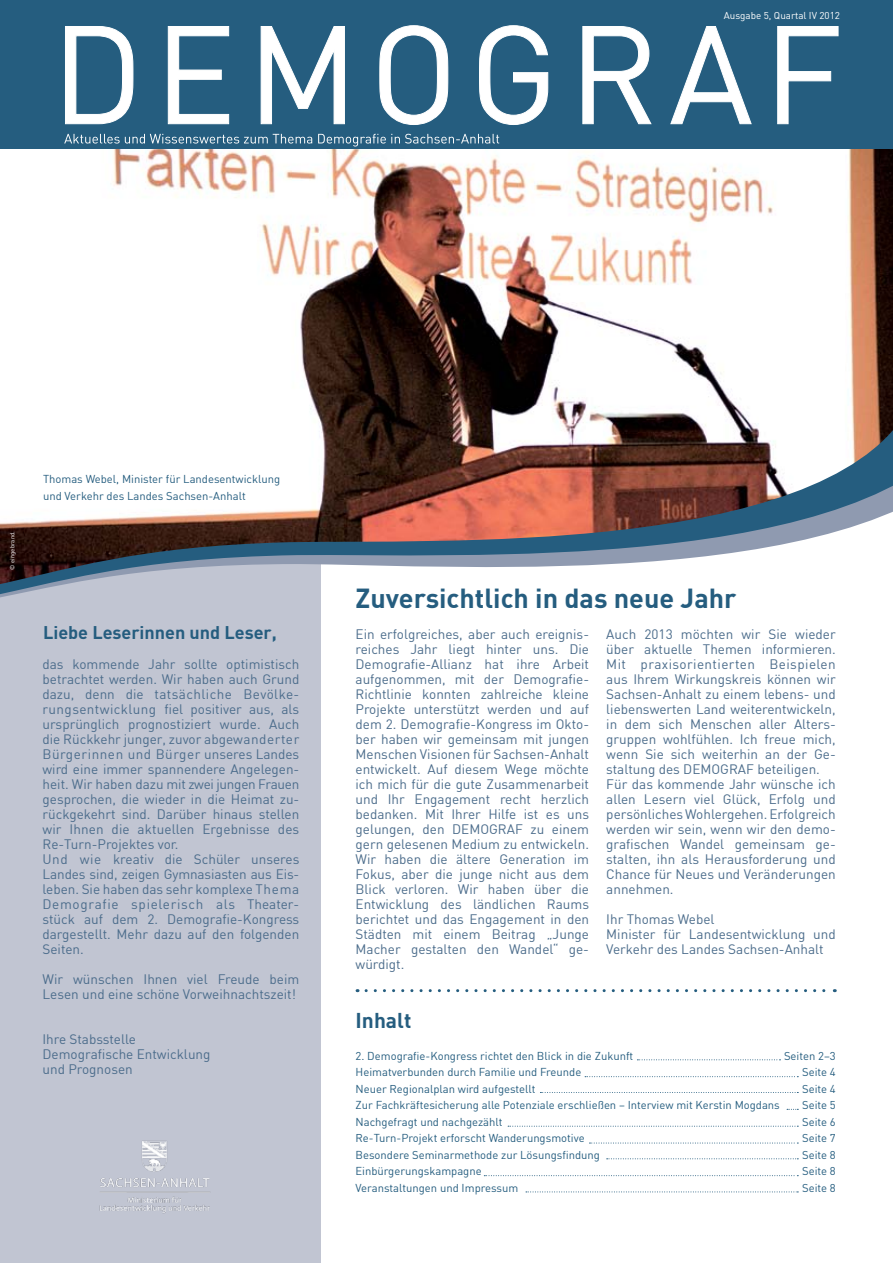
<style>
.page{position:relative;width:893px;height:1263px;background:#fff}
.page>*{position:absolute;margin:0;border:0;box-sizing:border-box;transform-origin:0 0}
.t1{font:700 27px "DIN";color:#255d7f}
.t2{font:700 21px "DIN";color:#255d7f}
.t3{font:700 18px "DIN";color:#255d7f}
.t4{font:13.5px/15px "DIN";color:#4b6c8b}
.t5{font:11.25px/16.5px "DIN";color:#255d7f}
.t6{font:9.9px "DIN";color:#fff}
.t7{font:6px "DIN";color:#fff}
</style>
<div class="page">
<div style="left:0;top:148px;width:320px;height:1115px;background:#c1c5d2"></div>
<svg style="left:0;top:149px;width:893px;height:442px"></svg>
<div style="left:0;top:0;width:893px;height:149px;background:#255d7f"></div>
<svg style="left:65px;top:25px;width:774px;height:100px"></svg>
<svg style="left:64px;top:134px;width:435px;height:12px"></svg>
<img style="left:99px;top:1140px;width:111px;height:74px">
<svg style="left:366px;top:989px;width:469px;height:3px"></svg>
<svg style="left:637px;top:1059px;width:143px;height:1px"></svg>
<svg style="left:585px;top:1076px;width:213px;height:1px"></svg>
<svg style="left:540px;top:1092px;width:258px;height:1px"></svg>
<svg style="left:508px;top:1126px;width:290px;height:1px"></svg>
<svg style="left:589px;top:1143px;width:209px;height:1px"></svg>
<svg style="left:607px;top:1158px;width:191px;height:1px"></svg>
<svg style="left:484px;top:1175px;width:314px;height:1px"></svg>
<svg style="left:526px;top:1191px;width:272px;height:1px"></svg>
<p class="t6" style="left:724px;top:9px;width:118px">Ausgabe 5, Quartal IV 2012</p>
<p class="t7" style="left:8px;top:570px;width:40px;rotate:-90deg">© eingebrand.</p>
<p class="t5" style="left:43px;top:471px;width:239px">Thomas Webel, Minister für Landesentwicklung und Verkehr des Landes Sachsen-Anhalt</p>
<h3 class="t3" style="left:43px;top:621px;width:235px">Liebe Leserinnen und Leser,</h3>
<p class="t4" style="left:43px;top:656px;width:258px">das kommende Jahr sollte optimistisch betrachtet werden. Wir haben auch Grund dazu, denn die tatsächliche Bevölke&shy;rungsentwicklung fiel positiver aus, als ursprünglich prognostiziert wurde. Auch die Rückkehr junger, zuvor abgewanderter Bürgerinnen und Bürger unseres Landes wird eine immer spannendere Angelegen&shy;heit. Wir haben dazu mit zwei jungen Frauen gesprochen, die wieder in die Heimat zu&shy;rückgekehrt sind. Darüber hinaus stellen wir Ihnen die aktuellen Ergebnisse des Re-Turn-Projektes vor.<br>Und wie kreativ die Schüler unseres Landes sind, zeigen Gymnasiasten aus Eis&shy;leben. Sie haben das sehr komplexe Thema Demografie spielerisch als Theater&shy;stück auf dem 2. Demografie-Kongress dargestellt. Mehr dazu auf den folgenden Seiten.</p>
<p class="t4" style="left:43px;top:971px;width:258px">Wir wünschen Ihnen viel Freude beim<br>Lesen und eine schöne Vorweihnachtszeit!</p>
<p class="t4" style="left:43px;top:1031px;width:169px">Ihre Stabsstelle<br>Demografische Entwicklung und Prognosen</p>
<h1 class="t1" style="left:356px;top:581px;width:382px">Zuversichtlich in das neue Jahr</h1>
<p class="t4" style="left:356px;top:626px;width:235px;text-align:justify">Ein erfolgreiches, aber auch ereignis&shy;reiches Jahr liegt hinter uns. Die Demografie-Allianz hat ihre Arbeit aufgenommen, mit der Demografie-Richtlinie konnten zahlreiche kleine Projekte unterstützt werden und auf dem 2. Demografie-Kongress im Okto&shy;ber haben wir gemeinsam mit jungen Menschen Visionen für Sachsen-Anhalt entwickelt. Auf diesem Wege möchte ich mich für die gute Zusammenarbeit und Ihr Engagement recht herzlich bedanken. Mit Ihrer Hilfe ist es uns gelungen, den DEMOGRAF zu einem gern gelesenen Medium zu entwickeln.<br>Wir haben die ältere Generation im Fokus, aber die junge nicht aus dem Blick verloren. Wir haben über die Entwicklung des ländlichen Raums berichtet und das Engagement in den Städten mit einem Beitrag „Junge Macher gestalten den Wandel“ ge&shy;würdigt.</p>
<p class="t4" style="left:606px;top:626px;width:231px">Auch 2013 möchten wir Sie wieder über aktuelle Themen informieren.<br>Mit praxisorientierten Beispielen aus Ihrem Wirkungskreis können wir Sachsen-Anhalt zu einem lebens- und liebenswerten Land weiterentwickeln, in dem sich Menschen aller Alters&shy;gruppen wohlfühlen. Ich freue mich, wenn Sie sich weiterhin an der Ge&shy;staltung des DEMOGRAF beteiligen.<br>Für das kommende Jahr wünsche ich allen Lesern viel Glück, Erfolg und persönliches Wohlergehen. Erfolgreich werden wir sein, wenn wir den demo&shy;grafischen Wandel gemeinsam ge&shy;stalten, ihn als Herausforderung und Chance für Neues und Veränderungen annehmen.</p>
<p class="t4" style="left:606px;top:911px;width:231px">Ihr Thomas Webel<br>Minister für Landesentwicklung und<br>Verkehr des Landes Sachsen-Anhalt</p>
<h2 class="t2" style="left:356px;top:1007px;width:57px">Inhalt</h2>
<p class="t5" style="left:356px;top:1047px;width:426px">2. Demografie-Kongress richtet den Blick in die Zukunft<br>Heimatverbunden durch Familie und Freunde<br>Neuer Regionalplan wird aufgestellt<br>Zur Fachkräftesicherung alle Potenziale erschließen – Interview mit Kerstin Mogdans Nachgefragt und nachgezählt<br>Re-Turn-Projekt erforscht Wanderungsmotive<br>Besondere Seminarmethode zur Lösungsfindung<br>Einbürgerungskampagne<br>Veranstaltungen und Impressum</p>
<p class="t5" style="left:802px;top:1047px;width:35px;text-align:justify;text-indent:-18px">Seiten 2–3<br>Seite 4<br>Seite 4<br>Seite 5<br>Seite 6<br>Seite 7<br>Seite 8<br>Seite 8<br>Seite 8</p>
</div>
